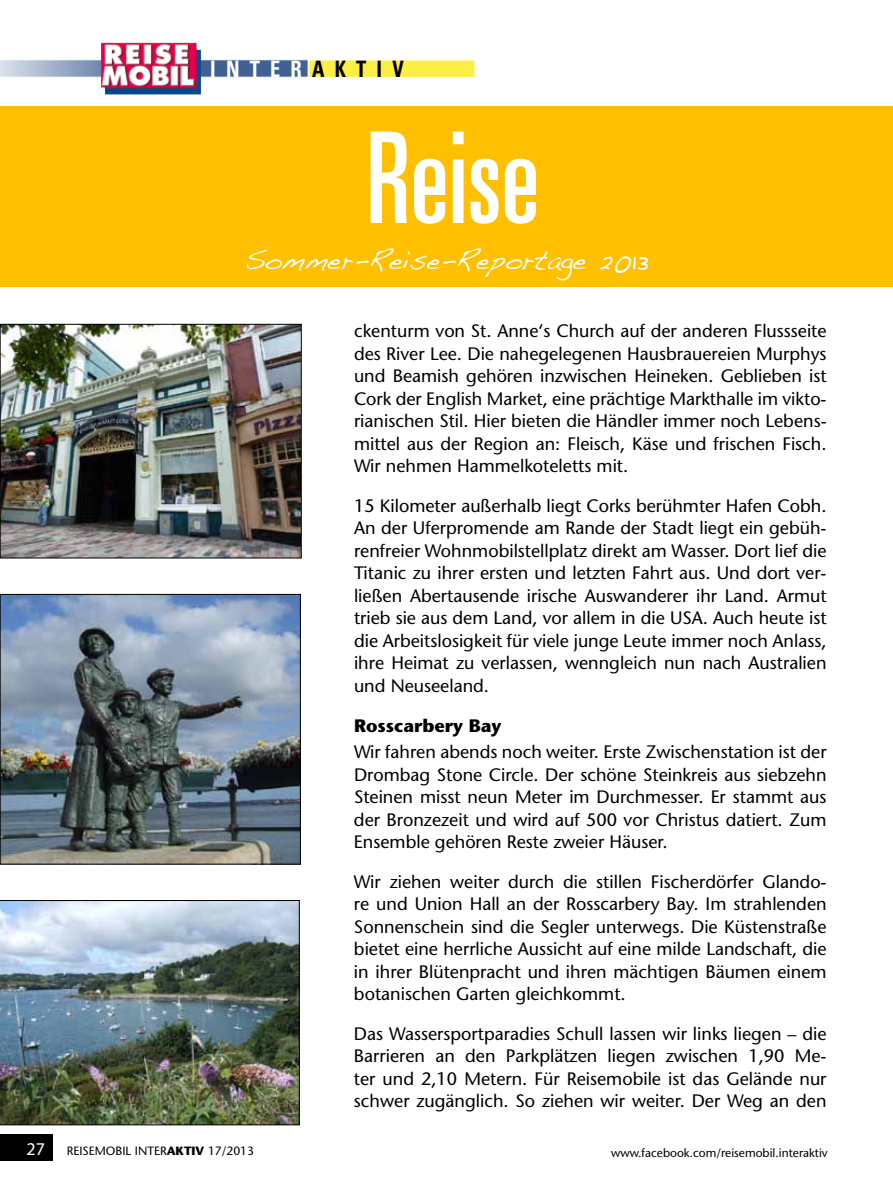
<style>
.page{position:relative;width:893px;height:1191px;background:#fff}
.page>*{position:absolute;margin:0;border:0;box-sizing:border-box;transform-origin:0 0}
.t1{font:ultra-condensed 126.45px "Univers LT Std";color:#fff;scale:.9 1}
.t2{font:27.6px "Handwriting Dakota";color:#fff}
.t3{font:700 condensed 22.65px "Univers LT Std";letter-spacing:.5em;color:#fff;scale:.9 1}
.t4{font:500 18px/22.5px "Stone Sans Std";color:#000;text-align:justify}
.t5{font:700 18px "Stone Sans Std";color:#000}
.t6{font:500 12px "Stone Sans Std";color:#000}
.s1{color:#000}
.s2{font-family:"Myriad Pro";font-weight:400;font-size:18px;color:#fff}
.s3{font-weight:700}
</style>
<div class="page">
<div style="left:0;top:1134px;width:53px;height:27px;background:#000"></div>
<svg style="left:0;top:59px;width:308px;height:19px;background:#8498ba"></svg>
<div style="left:308px;top:60px;width:167px;height:18px;background:#fcef43;border:1px solid #fff"></div>
<img style="left:101px;top:43px;width:100px;height:51px">
<div style="left:0;top:106px;width:893px;height:181px;background:#fec000"></div>
<img style="left:2px;top:326px;width:297px;height:230px">
<div style="left:0;top:324px;width:301px;height:234px;border:1px solid #000"></div>
<img style="left:2px;top:596px;width:297px;height:266px">
<div style="left:0;top:594px;width:301px;height:270px;border:1px solid #000"></div>
<img style="left:0;top:900px;width:299px;height:225px">
<p class="t3" style="left:210px;top:55px;width:216px">INTER<span class="s1">AKTIV</span></p>
<h1 class="t1" style="left:366px;top:106px;width:194px">Reise</h1>
<h2 class="t2" style="left:245px;top:243px;width:405px">Sommer-Reise-Reportage 2013</h2>
<p class="t6" style="left:27px;top:1143px;width:229px"><span class="s2">27</span> Reisemobil inter<span class="s3">aktiv</span> 17/2013</p>
<p class="t4" style="left:354px;top:320px;width:474px">ckenturm von St. Anne‘s Church auf der anderen Flussseite des River Lee. Die nahegelegenen Hausbrauereien M urphys und Beamish gehören inzwischen Heineken. Geblieben ist Cork der English Market, eine prächtige Markthalle im vikto&shy;rianischen Stil. Hier bieten die Händler immer noch Lebens&shy;mittel aus der Region an: Fleisch, Käse und frischen Fisch.<br>Wir nehmen Hammelkoteletts mit.</p>
<p class="t4" style="left:354px;top:494px;width:474px">15 Kilometer außerhalb liegt Corks berühmter Hafen Cobh.<br>An der Uferpromende am Rande der Stadt liegt ein gebüh&shy;renfreier Wohnmobilstellplatz direkt am Wasser. Dort lief die Titanic zu ihrer ersten und letzten Fahrt aus. Und dort ver&shy;ließen Abertausende irische Auswanderer ihr Land. Armut trieb sie aus dem Land, vor allem in die USA. Auch heute ist die Arbeitslosigkeit für viele junge Leute immer noch Anlass, ihre Heimat zu verlassen, wenngleich nun nach Australien und Neuseeland.</p>
<p class="t5" style="left:354px;top:714px;width:149px">Rosscarbery Bay</p>
<p class="t4" style="left:354px;top:741px;width:474px">Wir fahren abends noch weiter. Erste Zwischenstation ist der Drombag Stone Circle. Der schöne Steinkreis aus siebzehn Steinen misst neun Meter im Durchmesser. Er stammt aus der Bronzezeit und wird auf 500 vor Christus datiert. Zum Ensemble gehören Reste zweier Häuser.</p>
<p class="t4" style="left:354px;top:870px;width:474px">Wir ziehen weiter durch die stillen Fischerdörfer Glando&shy;re und Union Hall an der Rosscarbery Bay. I m strahlenden Sonnenschein sind die Segler unterwegs. Die Küstenstraße bietet eine herrliche Aussicht auf eine milde Landschaft, die in ihrer Blütenpracht und ihren mächtigen Bäumen einem botanischen Garten gleichkommt.</p>
<p class="t4" style="left:354px;top:1022px;width:474px">Das Wassersportparadies Schull lassen wir links liegen – die Barrieren an den Parkplätzen liegen zwischen 1,90 Me&shy;ter und 2,10 Metern. Für Reisemobile ist das Gelände nur schwer zugänglich. So ziehen wir weiter. Der Weg an den</p>
<p class="t6" style="left:611px;top:1145px;width:218px">www.facebook.com/reisemobil.interaktiv</p>
</div>
